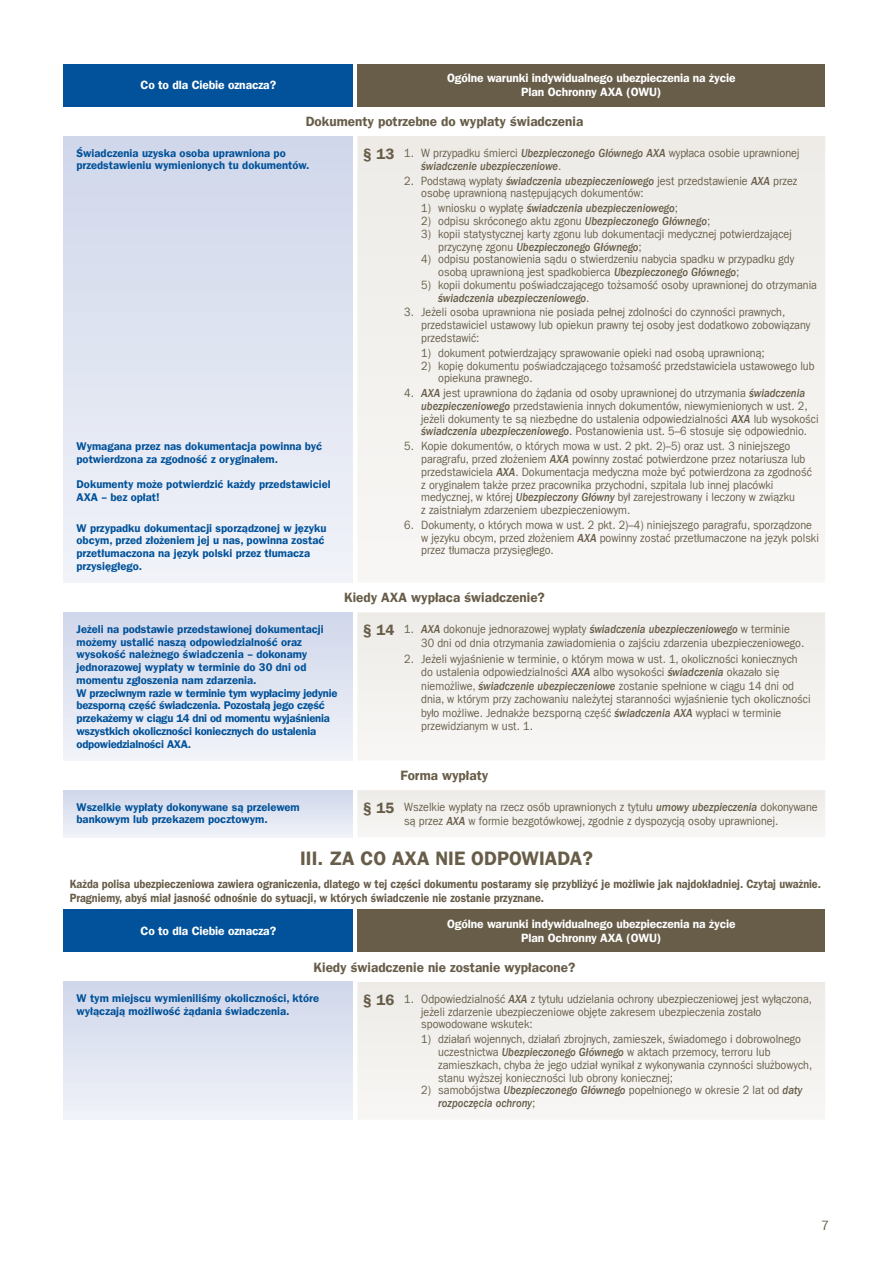
<style>
.page{position:relative;width:893px;height:1263px;background:#fff}
.page>*{position:absolute;margin:0;border:0;box-sizing:border-box;transform-origin:0 0}
.t1{font:19.5px "Franklin Gothic LT Com Dm";color:#685d49}
.t2{font:13.5px "Franklin Gothic LT Com Dm";color:#685d49}
.t3{font:13.5px "Franklin Gothic LT Com";color:#685d49}
.t4{font:12px/12.8px "Franklin Gothic LT Com";color:#685d49;scale:.9 1}
.t5{font:italic 500 12px/12.8px "Franklin Gothic LT Com";color:#685d49;scale:.9 1}
.t6{font:12px/13.5px "Franklin Gothic LT Com Dm";color:#685d49;scale:.9 1}
.t7{font:12px/14.4px "Franklin Gothic LT Com Dm";letter-spacing:-.01em;color:#fff;text-align:center}
.t8{font:11.25px/12.8px "Franklin Gothic LT Com Dm";color:#01529a}
.t9{font:11.25px/12.8px "Franklin Gothic LT Com Dm";letter-spacing:-.02em;color:#01529a}
.s1{font-family:"Franklin Gothic LT Com Dm";font-weight:400;font-style:normal;font-size:15px}
.s2{font-weight:400;font-style:normal}
.s3{font-weight:500;font-style:italic}
.s4{font-family:"Franklin Gothic LT Com Dm";font-size:15px}
</style>
<div class="page">
<div style="left:64px;top:64px;width:289px;height:42px;background:#01529a"></div>
<div style="left:357px;top:64px;width:468px;height:42px;background:#685d49"></div>
<div style="left:64px;top:136px;width:289px;height:447px;background:linear-gradient(to bottom,#d0d7ea,#f1f3f9)"></div>
<div style="left:357px;top:136px;width:468px;height:438px;background:#f2f1ee"></div>
<div style="left:64px;top:612px;width:289px;height:148px;background:linear-gradient(to bottom,#d0d7ea,#f0f3f8)"></div>
<div style="left:357px;top:612px;width:468px;height:145px;background:#f2f1ee"></div>
<div style="left:64px;top:790px;width:289px;height:47px;background:linear-gradient(to bottom,#cfd6ea,#f0f3f8)"></div>
<div style="left:357px;top:790px;width:468px;height:46px;background:#f2f1ee"></div>
<div style="left:64px;top:910px;width:289px;height:42px;background:#01529a"></div>
<div style="left:357px;top:910px;width:468px;height:42px;background:#685d49"></div>
<div style="left:64px;top:982px;width:289px;height:138px;background:linear-gradient(to bottom,#d0d7ea,#f0f2f8)"></div>
<div style="left:357px;top:982px;width:468px;height:135px;background:#f2f1ee"></div>
<p class="t7" style="left:141px;top:78px;width:137px">Co to dla Ciebie oznacza?</p>
<p class="t7" style="left:447px;top:71px;width:290px">Ogólne warunki indywidualnego ubezpieczenia na życie<br>Plan Ochronny AXA (OWU)</p>
<p class="t2" style="left:306px;top:113px;width:279px">Dokumenty potrzebne do wypłaty świadczenia</p>
<p class="t8" style="left:77px;top:146px;width:234px">Świadczenia uzyska osoba uprawniona po przedstawieniu wymienionych tu dokumentów.</p>
<p class="t5" style="left:421px;top:147px;width:422px;text-indent:-58px"><span class="s1">§ 13</span> <span class="s2">1. W przypadku śmierci</span> Ubezpieczonego Głównego AXA <span class="s2">wypłaca osobie uprawnionej </span>świadczenie ubezpieczeniowe<span class="s2">.</span></p>
<p class="t4" style="left:421px;top:174px;width:419px;text-indent:-17px">2. Podstawą wypłaty <span class="s3">świadczenia ubezpieczeniowego</span> jest przedstawienie <span class="s3">AXA</span> przez osobę uprawnioną następujących dokumentów:</p>
<p class="t5" style="left:421px;top:202px;width:287px"><span class="s2">1) wniosku o wypłatę</span> świadczenia ubezpieczeniowego<span class="s2">;</span></p>
<p class="t4" style="left:421px;top:215px;width:323px">2) odpisu skróconego aktu zgonu <span class="s3">Ubezpieczonego Głównego</span>;</p>
<p class="t4" style="left:438px;top:227px;width:394px;text-indent:-17px">3) kopii statystycznej karty zgonu lub dokumentacji medycznej potwierdzającej przyczynę zgonu <span class="s3">Ubezpieczonego Głównego</span>;</p>
<p class="t4" style="left:438px;top:253px;width:397px;text-indent:-17px">4) odpisu postanowienia sądu o stwierdzeniu nabycia spadku w przypadku gdy osobą uprawnioną jest spadkobierca <span class="s3">Ubezpieczonego Głównego</span>;</p>
<p class="t4" style="left:438px;top:278px;width:422px;text-indent:-17px">5) kopii dokumentu poświadczającego tożsamość osoby uprawnionej do otrzymania <span class="s3">świadczenia ubezpieczeniowego</span>.</p>
<p class="t4" style="left:421px;top:306px;width:434px;text-indent:-17px">3. Jeżeli osoba uprawniona nie posiada pełnej zdolności do czynności prawnych, przedstawiciel ustawowy lub opiekun prawny tej osoby jest dodatkowo zobowiązany przedstawić:</p>
<p class="t4" style="left:421px;top:346px;width:383px">1) dokument potwierdzający sprawowanie opieki nad osobą uprawnioną;</p>
<p class="t4" style="left:438px;top:359px;width:420px;text-indent:-17px">2) kopię dokumentu poświadczającego tożsamość przedstawiciela ustawowego lub opiekuna prawnego.</p>
<p class="t4" style="left:421px;top:387px;width:443px;text-indent:-17px">4. <span class="s3">AXA</span> jest uprawniona do żądania od osoby uprawnionej do utrzymania <span class="s3">świadczenia ubezpieczeniowego</span> przedstawienia innych dokumentów, niewymienionych w ust. 2, jeżeli dokumenty te są niezbędne do ustalenia odpowiedzialności <span class="s3">AXA</span> lub wysokości <span class="s3">świadczenia ubezpieczeniowego</span>. Postanowienia ust. 5–6 stosuje się odpowiednio.</p>
<p class="t4" style="left:421px;top:440px;width:436px;text-indent:-17px">5. Kopie dokumentów, o których mowa w ust. 2 pkt. 2)–5) oraz ust. 3 niniejszego paragrafu, przed złożeniem <span class="s3">AXA</span> powinny zostać potwierdzone przez notariusza lub przedstawiciela <span class="s3">AXA</span>. Dokumentacja medyczna może być potwierdzona za zgodność z oryginałem także przez pracownika przychodni, szpitala lub innej placówki medycznej, w której <span class="s3">Ubezpieczony Główny</span> był zarejestrowany i leczony w związku<br>z zaistniałym zdarzeniem ubezpieczeniowym.</p>
<p class="t4" style="left:421px;top:518px;width:443px;text-indent:-17px">6. Dokumenty, o których mowa w ust. 2 pkt. 2)–4) niniejszego paragrafu, sporządzone w języku obcym, przed złożeniem <span class="s3">AXA</span> powinny zostać przetłumaczone na język polski przez tłumacza przysięgłego.</p>
<p class="t2" style="left:344px;top:589px;width:202px">Kiedy AXA wypłaca świadczenie?</p>
<p class="t8" style="left:77px;top:440px;width:247px">Wymagana przez nas dokumentacja powinna być potwierdzona za zgodność z oryginałem.</p>
<p class="t8" style="left:77px;top:478px;width:256px">Dokumenty może potwierdzić każdy przedstawiciel<br>AXA – bez opłat!</p>
<p class="t8" style="left:77px;top:521px;width:251px">W przypadku dokumentacji sporządzonej w języku obcym, przed złożeniem jej u nas, powinna zostać przetłumaczona na język polski przez tłumacza przysięgłego.</p>
<p class="t9" style="left:77px;top:623px;width:263px">Jeżeli na podstawie przedstawionej dokumentacji możemy ustalić naszą odpowiedzialność oraz wysokość należnego świadczenia – dokonamy jednorazowej wypłaty w terminie do 30 dni od momentu zgłoszenia nam zdarzenia.<br>W przeciwnym razie w terminie tym wypłacimy jedynie bezsporną część świadczenia. Pozostałą jego część przekażemy w ciągu 14 dni od momentu wyjaśnienia wszystkich okoliczności koniecznych do ustalenia odpowiedzialności AXA.</p>
<p class="t4" style="left:421px;top:623px;width:427px;line-height:13.5px;text-indent:-58px"><span class="s4">§ 14</span> 1. <span class="s3">AXA</span> dokonuje jednorazowej wypłaty <span class="s3">świadczenia ubezpieczeniowego</span> w terminie<br>30 dni od dnia otrzymania zawiadomienia o zajściu zdarzenia ubezpieczeniowego.</p>
<p class="t4" style="left:421px;top:652px;width:434px;line-height:13.5px;text-indent:-17px">2. Jeżeli wyjaśnienie w terminie, o którym mowa w ust. 1, okoliczności koniecznych do ustalenia odpowiedzialności <span class="s3">AXA</span> albo wysokości <span class="s3">świadczenia</span> okazało się niemożliwe, <span class="s3">świadczenie ubezpieczeniowe</span> zostanie spełnione w ciągu 14 dni od dnia, w którym przy zachowaniu należytej staranności wyjaśnienie tych okoliczności było możliwe. Jednakże bezsporną część <span class="s3">świadczenia AXA</span> wypłaci w terminie przewidzianym w ust. 1.</p>
<p class="t2" style="left:401px;top:767px;width:89px">Forma wypłaty</p>
<p class="t8" style="left:77px;top:800px;width:225px">Wszelkie wypłaty dokonywane są przelewem bankowym lub przekazem pocztowym.</p>
<p class="t4" style="left:363px;top:800px;width:507px;line-height:13.5px;text-align:center"><span class="s4">§ 15</span> Wszelkie wypłaty na rzecz osób uprawnionych z tytułu <span class="s3">umowy ubezpieczenia</span> dokonywane są przez <span class="s3">AXA</span> w formie bezgotówkowej, zgodnie z dyspozycją osoby uprawnionej.</p>
<p class="t1" style="left:300px;top:847px;width:294px">III. ZA CO AXA NIE ODPOWIADA?</p>
<p class="t6" style="left:70px;top:877px;width:836px">Każda polisa ubezpieczeniowa zawiera ograniczenia, dlatego w tej części dokumentu postaramy się przybliżyć je możliwie jak najdokładniej. Czytaj uważnie.<br>Pragniemy, abyś miał jasność odnośnie do sytuacji, w których świadczenie nie zostanie przyznane.</p>
<p class="t7" style="left:141px;top:924px;width:137px">Co to dla Ciebie oznacza?</p>
<p class="t7" style="left:447px;top:916px;width:290px">Ogólne warunki indywidualnego ubezpieczenia na życie<br>Plan Ochronny AXA (OWU)</p>
<p class="t2" style="left:314px;top:959px;width:263px">Kiedy świadczenie nie zostanie wypłacone?</p>
<p class="t8" style="left:77px;top:992px;width:244px">W tym miejscu wymieniliśmy okoliczności, które wyłączają możliwość żądania świadczenia.</p>
<p class="t4" style="left:421px;top:992px;width:436px;text-indent:-58px"><span class="s4">§ 16</span> 1. Odpowiedzialność <span class="s3">AXA</span> z tytułu udzielania ochrony ubezpieczeniowej jest wyłączona, jeżeli zdarzenie ubezpieczeniowe objęte zakresem ubezpieczenia zostało spowodowane wskutek:</p>
<p class="t4" style="left:438px;top:1033px;width:417px;text-indent:-17px">1) działań wojennych, działań zbrojnych, zamieszek, świadomego i dobrowolnego uczestnictwa <span class="s3">Ubezpieczonego Głównego</span> w aktach przemocy, terroru lub zamieszkach, chyba że jego udział wynikał z wykonywania czynności służbowych, stanu wyższej konieczności lub obrony koniecznej;</p>
<p class="t5" style="left:438px;top:1084px;width:406px;text-indent:-17px"><span class="s2">2) samobójstwa</span> Ubezpieczonego Głównego <span class="s2">popełnionego w okresie 2 lat od</span> daty rozpoczęcia ochrony<span class="s2">;</span></p>
<p class="t3" style="left:821px;top:1217px;width:10px">7</p>
</div>
